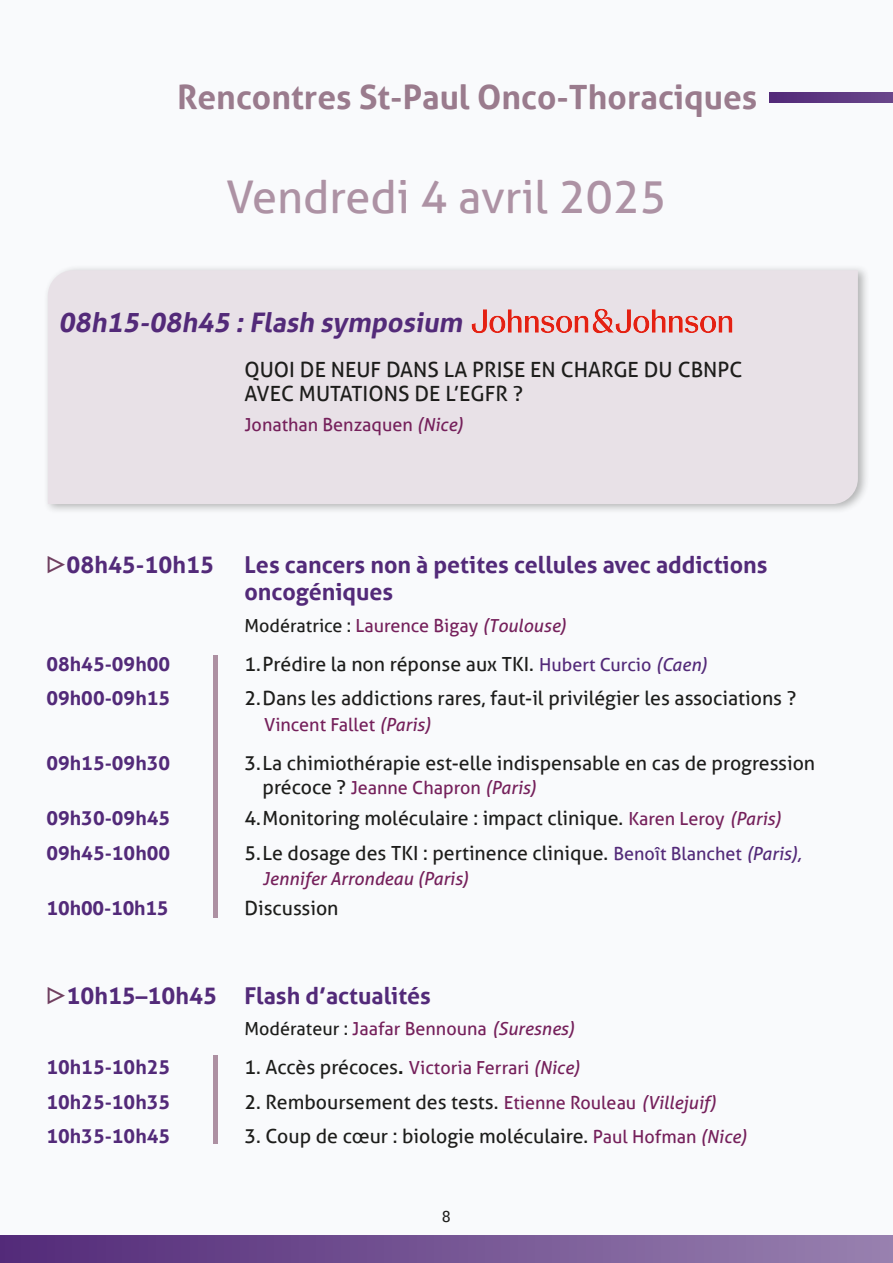
<style>
.page{position:relative;width:893px;height:1263px;background:#f9fafc}
.page>*{position:absolute;margin:0;border:0;box-sizing:border-box;transform-origin:0 0}
.t1{font:45px "Aller";color:#ad92a4}
.t2{font:700 33.45px "Aller";color:#9a7b8d}
.t3{font:italic 700 27px "Aller";color:#532a79}
.t4{font:700 23.25px/27px "Aller";color:#532a79}
.t5{font:21px/24px "Aller";color:#1d1d1b}
.t6{font:19.5px "Aller";color:#1d1d1b}
.t7{font:700 19.5px "Aller";color:#532a79}
.t8{font:18px "Aller";color:#75205b}
.t9{font:italic 18px "Aller";color:#75205b}
.t10{font:15px "Menlo";color:#1d1d1b}
.s1{font-style:italic}
.s2{font-family:"Templars Cipher Plus";font-weight:400;font-size:23.7px;color:#703f60}
.s3{color:#1d1d1b}
.s4{font-size:18px;color:#532a79}
.s5{font-style:italic;font-size:18px;color:#532a79}
.s6{font-size:19.5px;color:#1d1d1b}
.s7{font-size:18px;color:#75205b}
.s8{font-style:italic;font-size:18px;color:#75205b}
.s9{font-family:"DIN2014";font-weight:600;font-size:21px}
</style>
<div class="page">
<div style="left:43px;top:264px;width:827px;height:250px;background:#1d1d1b;opacity:.32"></div>
<div style="left:48px;top:270px;width:810px;height:234px;background:#e8e1e7"></div>
<div style="left:0;top:1235px;width:893px;height:28px;background:linear-gradient(to right,#532a79,#9881af)"></div>
<hr style="left:213px;top:655px;width:4px;height:263px;background:#ad90a2">
<hr style="left:213px;top:1055px;width:4px;height:89px;background:#ad90a2">
<svg style="left:770px;top:93px;width:123px;height:10px"></svg>
<img style="left:456px;top:294px;width:291px;height:55px">
<p class="t2" style="left:177px;top:76px;width:582px">Rencontres St-Paul Onco-Thoraciques</p>
<p class="t1" style="left:226px;top:170px;width:442px">Vendredi 4 avril 2025</p>
<p class="t3" style="left:58px;top:305px;width:411px">08h15-08h45 :Flash symposium</p>
<p class="t5" style="left:244px;top:357px;width:499px">QUOI DE NEUF DANS LA PRISE EN CHARGE DU CBNPC<br>AVEC MUTATIONS DE L’EGFR ?</p>
<p class="t8" style="left:244px;top:413px;width:220px">Jonathan Benzaquen <span class="s1">(Nice)</span></p>
<p class="t4" style="left:46px;top:551px;width:169px"><span class="s2">e</span>08h45-10h15</p>
<p class="t4" style="left:244px;top:551px;width:524px">Les cancers non à petites cellules avec addictions oncogéniques</p>
<p class="t8" style="left:244px;top:614px;width:323px"><span class="s3">Modératrice :</span> Laurence Bigay <span class="s1">(Toulouse)</span></p>
<p class="t7" style="left:46px;top:652px;width:125px">08h45-09h00</p>
<p class="t6" style="left:244px;top:652px;width:464px">1.Prédire la non réponse aux TKI. <span class="s4">Hubert Curcio</span> <span class="s5">(Caen)</span></p>
<p class="t7" style="left:46px;top:686px;width:125px">09h00-09h15</p>
<p class="t6" style="left:244px;top:686px;width:553px">2.Dans les addictions rares, faut-il privilégier les associations ?</p>
<p class="t8" style="left:264px;top:713px;width:168px">Vincent Fallet <span class="s1">(Paris)</span></p>
<p class="t7" style="left:46px;top:751px;width:125px">09h15-09h30</p>
<p class="t6" style="left:244px;top:751px;width:572px">3.La chimiothérapie est-elle indispensable en cas de progression</p>
<p class="t8" style="left:262px;top:776px;width:275px"><span class="s6">précoce ?</span> Jeanne Chapron <span class="s1">(Paris)</span></p>
<p class="t7" style="left:46px;top:806px;width:125px">09h30-09h45</p>
<p class="t6" style="left:244px;top:806px;width:538px">4.Monitoring moléculaire : impact clinique. <span class="s7">Karen Leroy</span> <span class="s8">(Paris)</span></p>
<p class="t7" style="left:46px;top:841px;width:125px">09h45-10h00</p>
<p class="t6" style="left:244px;top:841px;width:559px">5. Le dosage des TKI : pertinence clinique. <span class="s4">Benoît Blanchet</span> <span class="s5">(Paris),</span></p>
<p class="t9" style="left:262px;top:867px;width:208px">Jennifer Arrondeau (Paris)</p>
<p class="t7" style="left:46px;top:896px;width:124px">10h00-10h15</p>
<p class="t6" style="left:244px;top:896px;width:96px">Discussion</p>
<p class="t4" style="left:46px;top:982px;width:386px"><span class="s2">e</span>10h15–10h45 Flash d’actualités</p>
<p class="t8" style="left:244px;top:1018px;width:332px"><span class="s3">Modérateur :</span> Jaafar Bennouna <span class="s1">(Suresnes)</span></p>
<p class="t7" style="left:46px;top:1055px;width:125px">10h15-10h25</p>
<p class="t6" style="left:244px;top:1055px;width:337px">1. Accès précoces<span class="s9">.</span> <span class="s7">Victoria Ferrari</span> <span class="s8">(Nice)</span></p>
<p class="t7" style="left:46px;top:1090px;width:125px">10h25-10h35</p>
<p class="t6" style="left:244px;top:1090px;width:473px">2. Remboursement des tests. <span class="s7">Etienne Rouleau</span> <span class="s8">(Villejuif)</span></p>
<p class="t7" style="left:46px;top:1124px;width:125px">10h35-10h45</p>
<p class="t6" style="left:244px;top:1124px;width:504px">3. Coup de cœur : biologie moléculaire. <span class="s7">Paul Hofman</span> <span class="s8">(Nice)</span></p>
<p class="t10" style="left:442px;top:1206px;width:11px">8</p>
</div>
